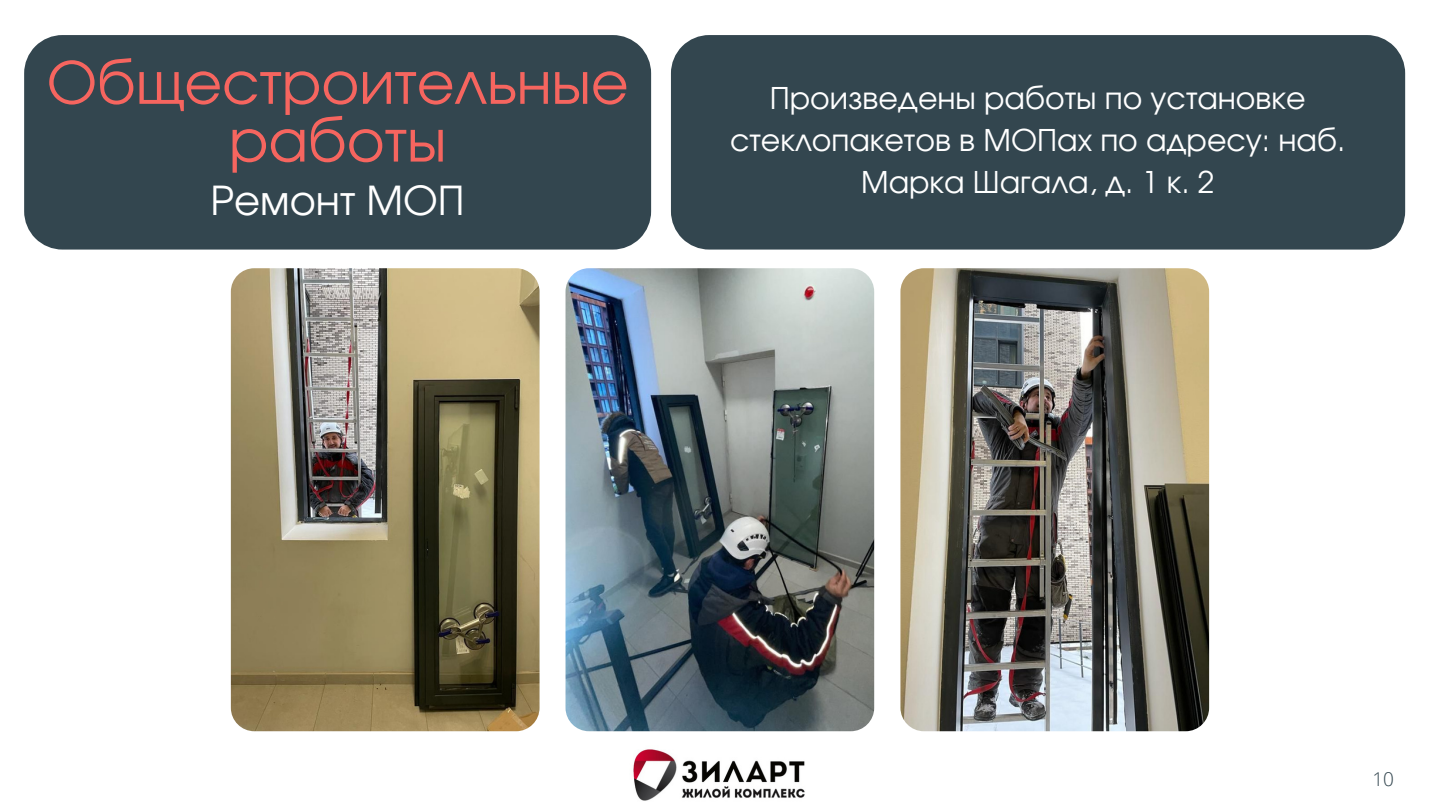
<style>
.page{position:relative;width:1440px;height:810px;background:#fff}
.page>*{position:absolute;margin:0;border:0;box-sizing:border-box;transform-origin:0 0}
.t1{font:58px/57.8px "Evolventa";color:#f6655f;text-align:center}
.t2{font:40px "Evolventa";color:#fff}
.t3{font:30px/42px "Evolventa";color:#fff;text-align:center}
.t4{font:300 19px "Open Sans";color:#33464f}
</style>
<div class="page">
<div style="left:671px;top:35px;width:734px;height:215px;background:#33464f"></div>
<div style="left:24px;top:35px;width:627px;height:215px;background:#33464f"></div>
<img style="left:633px;top:749px;width:172px;height:52px">
<img style="left:231px;top:268px;width:309px;height:463px;border-radius:23px">
<img style="left:566px;top:268px;width:308px;height:463px;border-radius:23px">
<img style="left:900px;top:268px;width:309px;height:463px;border-radius:23px">
<h1 class="t1" style="left:47px;top:58px;width:583px">Общестроительные работы</h1>
<h2 class="t2" style="left:211px;top:183px;width:256px">Ремонт МОП</h2>
<p class="t3" style="left:730px;top:79px;width:617px">Произведены работы по установке стеклопакетов в МОПах по адресу: наб.<br>Марка Шагала, д. 1 к. 2</p>
<p class="t4" style="left:1372px;top:765px;width:23px">10</p>
</div>
